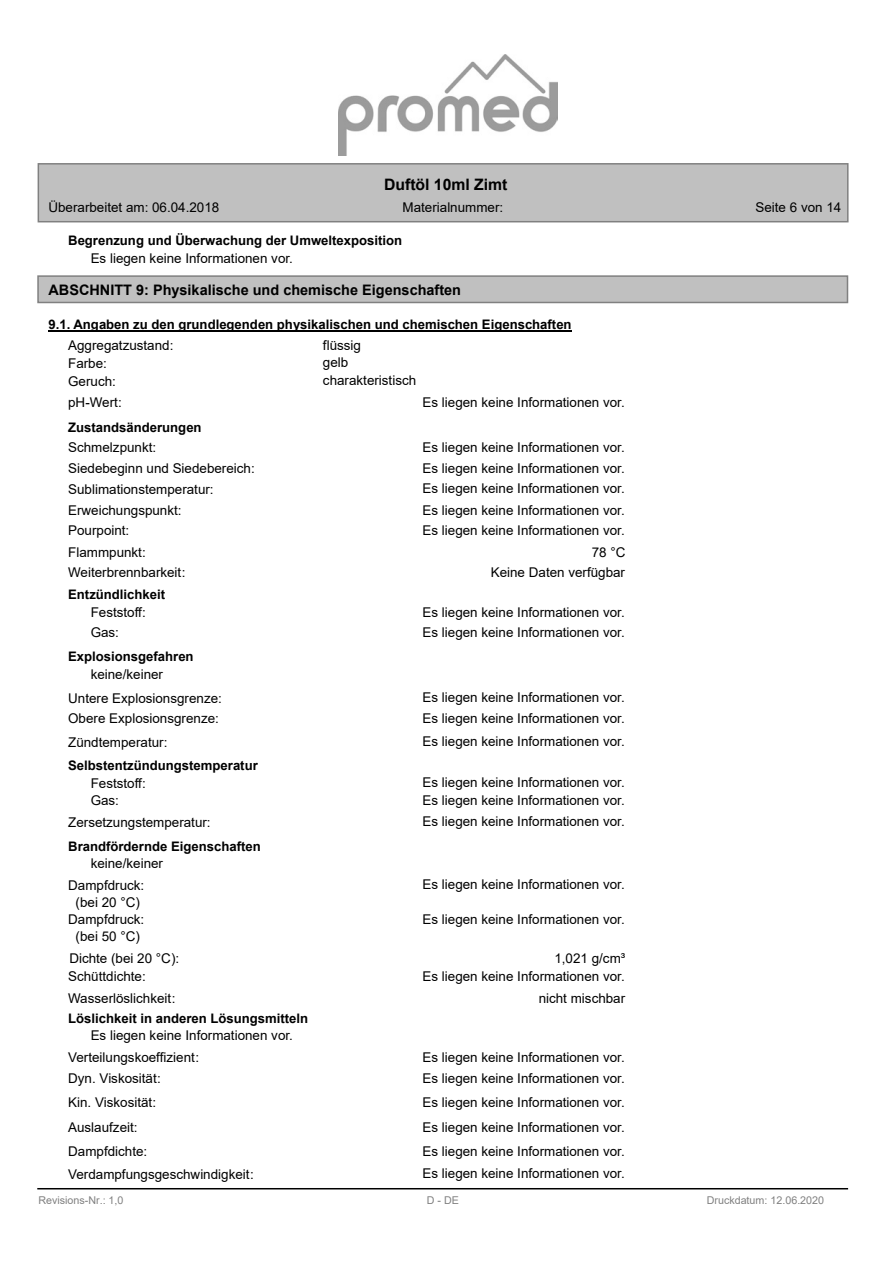
<style>
.page{position:relative;width:893px;height:1263px;background:#fff}
.page>*{position:absolute;margin:0;border:0;box-sizing:border-box;transform-origin:0 0}
.t1{font:700 15.75px "Arial";color:#000}
.t2{font:700 14.4px "Arial";color:#000}
.t3{font:13.35px/17.2px "Arial";color:#000;text-align:center}
.t4{font:700 13.2px "Arial";color:#000}
.t5{font:10.8px "Arial";color:#808080}
</style>
<div class="page">
<div style="left:38px;top:164px;width:810px;height:58px;background:#c0c0c0"></div>
<div style="left:38px;top:163px;width:810px;height:59px;border:2px solid #808080"></div>
<div style="left:38px;top:276px;width:809px;height:26px;background:#c0c0c0"></div>
<div style="left:37px;top:275px;width:811px;height:28px;border:2px solid #808080"></div>
<hr style="left:38px;top:1188px;width:809px;height:1px;background:#000">
<hr style="left:48px;top:330px;width:524px;height:1px;background:#000">
<img style="left:338px;top:54px;width:220px;height:101px">
<p class="t1" style="left:384px;top:173px;width:125px">Duftöl 10ml Zimt</p>
<p class="t3" style="left:48px;top:199px;width:172px">Überarbeitet am: 06.04.2018</p>
<p class="t3" style="left:403px;top:199px;width:102px">Materialnummer:</p>
<p class="t3" style="left:755px;top:199px;width:87px">Seite 6 von 14</p>
<p class="t4" style="left:68px;top:231px;width:336px">Begrenzung und Überwachung der Umweltexposition</p>
<p class="t3" style="left:91px;top:250px;width:204px">Es liegen keine Informationen vor.</p>
<p class="t2" style="left:48px;top:280px;width:414px">ABSCHNITT 9: Physikalische und chemische Eigenschaften</p>
<p class="t4" style="left:48px;top:315px;width:525px">9.1. Angaben zu den grundlegenden physikalischen und chemischen Eigenschaften</p>
<p class="t3" style="left:68px;top:337px;width:107px">Aggregatzustand:</p>
<p class="t3" style="left:323px;top:336px;width:40px">flüssig</p>
<p class="t3" style="left:68px;top:354px;width:40px">Farbe:</p>
<p class="t3" style="left:323px;top:354px;width:27px">gelb</p>
<p class="t3" style="left:68px;top:372px;width:49px">Geruch:</p>
<p class="t3" style="left:323px;top:372px;width:95px">charakteristisch</p>
<p class="t3" style="left:68px;top:394px;width:55px">pH-Wert:</p>
<p class="t3" style="left:422px;top:393px;width:204px">Es liegen keine Informationen vor.</p>
<p class="t4" style="left:68px;top:418px;width:135px">Zustandsänderungen</p>
<p class="t3" style="left:68px;top:439px;width:90px">Schmelzpunkt:</p>
<p class="t3" style="left:422px;top:438px;width:204px">Es liegen keine Informationen vor.</p>
<p class="t3" style="left:68px;top:459px;width:188px">Siedebeginn und Siedebereich:</p>
<p class="t3" style="left:422px;top:459px;width:204px">Es liegen keine Informationen vor.</p>
<p class="t3" style="left:68px;top:480px;width:147px">Sublimationstemperatur:</p>
<p class="t3" style="left:422px;top:480px;width:204px">Es liegen keine Informationen vor.</p>
<p class="t3" style="left:68px;top:501px;width:115px">Erweichungspunkt:</p>
<p class="t3" style="left:422px;top:501px;width:204px">Es liegen keine Informationen vor.</p>
<p class="t3" style="left:68px;top:521px;width:63px">Pourpoint:</p>
<p class="t3" style="left:422px;top:521px;width:204px">Es liegen keine Informationen vor.</p>
<p class="t3" style="left:68px;top:544px;width:79px">Flammpunkt:</p>
<p class="t3" style="left:592px;top:544px;width:35px">78 °C</p>
<p class="t3" style="left:68px;top:564px;width:119px">Weiterbrennbarkeit:</p>
<p class="t3" style="left:491px;top:564px;width:136px">Keine Daten verfügbar</p>
<p class="t4" style="left:68px;top:585px;width:98px">Entzündlichkeit</p>
<p class="t3" style="left:91px;top:603px;width:57px">Feststoff:</p>
<p class="t3" style="left:422px;top:603px;width:204px">Es liegen keine Informationen vor.</p>
<p class="t3" style="left:91px;top:623px;width:30px">Gas:</p>
<p class="t3" style="left:422px;top:623px;width:204px">Es liegen keine Informationen vor.</p>
<p class="t3" style="left:91px;top:665px;width:74px">keine/keiner</p>
<p class="t4" style="left:68px;top:647px;width:127px">Explosionsgefahren</p>
<p class="t3" style="left:68px;top:689px;width:155px">Untere Explosionsgrenze:</p>
<p class="t3" style="left:422px;top:688px;width:204px">Es liegen keine Informationen vor.</p>
<p class="t3" style="left:68px;top:709px;width:152px">Obere Explosionsgrenze:</p>
<p class="t3" style="left:422px;top:709px;width:204px">Es liegen keine Informationen vor.</p>
<p class="t3" style="left:68px;top:734px;width:101px">Zündtemperatur:</p>
<p class="t3" style="left:422px;top:733px;width:204px">Es liegen keine Informationen vor.</p>
<p class="t4" style="left:68px;top:756px;width:191px">Selbstentzündungstemperatur</p>
<p class="t3" style="left:91px;top:774px;width:57px">Feststoff:</p>
<p class="t3" style="left:422px;top:774px;width:204px">Es liegen keine Informationen vor.</p>
<p class="t3" style="left:91px;top:791px;width:30px">Gas:</p>
<p class="t3" style="left:422px;top:791px;width:204px">Es liegen keine Informationen vor.</p>
<p class="t3" style="left:68px;top:814px;width:144px">Zersetzungstemperatur:</p>
<p class="t3" style="left:422px;top:813px;width:204px">Es liegen keine Informationen vor.</p>
<p class="t3" style="left:91px;top:854px;width:74px">keine/keiner</p>
<p class="t4" style="left:68px;top:837px;width:194px">Brandfördernde Eigenschaften</p>
<p class="t3" style="left:68px;top:876px;width:78px">Dampfdruck: (bei 20 °C)</p>
<p class="t3" style="left:422px;top:875px;width:204px">Es liegen keine Informationen vor.</p>
<p class="t3" style="left:68px;top:911px;width:78px">Dampfdruck: (bei 50 °C)</p>
<p class="t3" style="left:422px;top:910px;width:204px">Es liegen keine Informationen vor.</p>
<p class="t3" style="left:69px;top:949px;width:111px">Dichte (bei 20 °C):</p>
<p class="t3" style="left:554px;top:949px;width:72px">1,021 g/cm³</p>
<p class="t3" style="left:68px;top:968px;width:79px">Schüttdichte:</p>
<p class="t3" style="left:422px;top:968px;width:204px">Es liegen keine Informationen vor.</p>
<p class="t3" style="left:68px;top:989px;width:109px">Wasserlöslichkeit:</p>
<p class="t3" style="left:539px;top:989px;width:88px">nicht mischbar</p>
<p class="t4" style="left:68px;top:1009px;width:241px">Löslichkeit in anderen Lösungsmitteln</p>
<p class="t3" style="left:68px;top:1024px;width:226px;line-height:21.8px;text-align:left;text-indent:23px">Es liegen keine Informationen vor.<br>Verteilungskoeffizient:</p>
<p class="t3" style="left:422px;top:1048px;width:204px">Es liegen keine Informationen vor.</p>
<p class="t3" style="left:68px;top:1069px;width:94px">Dyn. Viskosität:</p>
<p class="t3" style="left:422px;top:1069px;width:204px">Es liegen keine Informationen vor.</p>
<p class="t3" style="left:68px;top:1094px;width:90px">Kin. Viskosität:</p>
<p class="t3" style="left:422px;top:1094px;width:204px">Es liegen keine Informationen vor.</p>
<p class="t3" style="left:68px;top:1118px;width:71px">Auslaufzeit:</p>
<p class="t3" style="left:422px;top:1118px;width:204px">Es liegen keine Informationen vor.</p>
<p class="t3" style="left:68px;top:1143px;width:81px">Dampfdichte:</p>
<p class="t3" style="left:422px;top:1142px;width:204px">Es liegen keine Informationen vor.</p>
<p class="t3" style="left:68px;top:1165px;width:187px">Verdampfungsgeschwindigkeit:</p>
<p class="t3" style="left:422px;top:1165px;width:204px">Es liegen keine Informationen vor.</p>
<p class="t5" style="left:38px;top:1193px;width:87px">Revisions-Nr.: 1,0</p>
<p class="t5" style="left:427px;top:1193px;width:34px">D - DE</p>
<p class="t5" style="left:707px;top:1193px;width:119px">Druckdatum: 12.06.2020</p>
</div>
